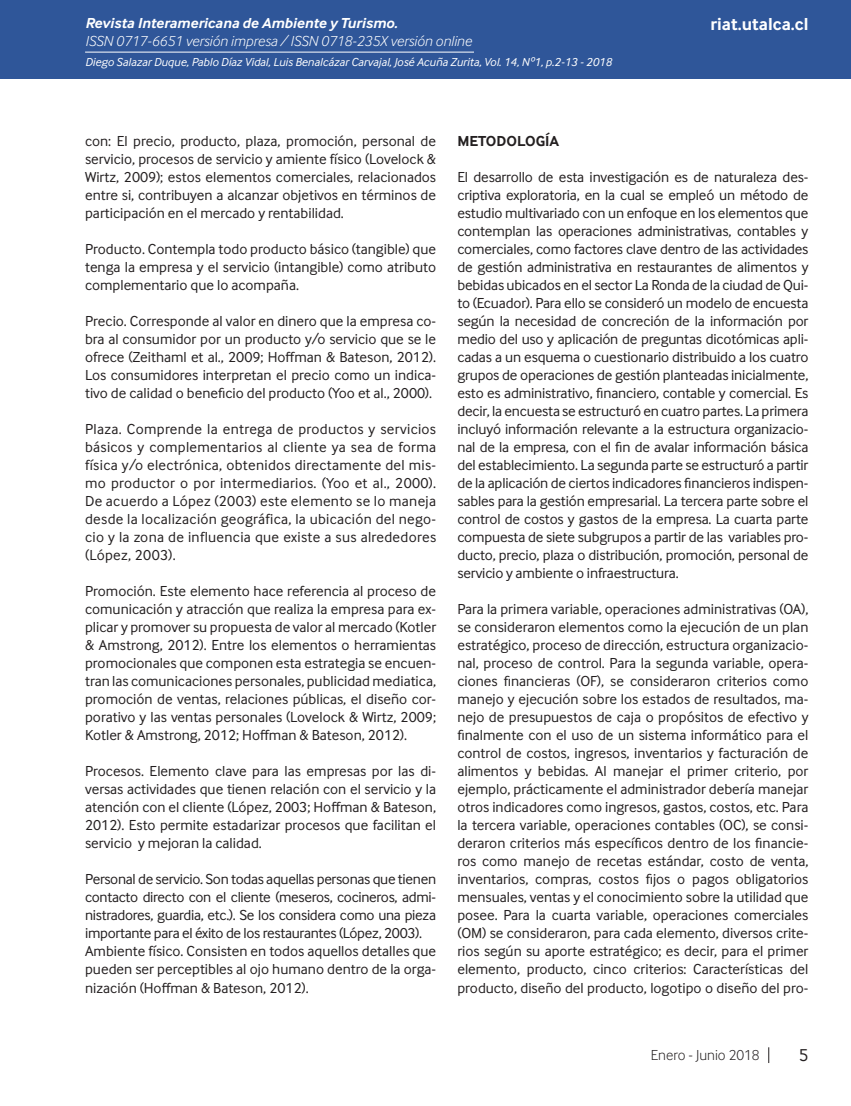
<style>
.page{position:relative;width:851px;height:1106px;background:#fff}
.page>*{position:absolute;margin:0;border:0;box-sizing:border-box;transform-origin:0 0}
.t1{font:700 18px "Inter Face";color:#fff}
.t2{font:18px "Inter Face";color:#231f20}
.Cuerpo_de_Texto{font:15px/18px "Inter Face";color:#231f20;text-align:justify}
.t3{font:italic 300 15px "Inter Face";color:#fff}
.t4{font:italic 700 15px "Inter Face";color:#fff}
.t5{font:300 15px "Inter Face";color:#231f20}
.Cuerpo_de_Texto-2{font:700 15px "Inter Face";color:#231f20}
.Cuño_de_pagina{font:italic 12px "Inter Face";color:#fff}
</style>
<div class="page">
<div style="left:0;top:0;width:850px;height:79px;background:#2f5699"></div>
<hr style="left:85px;top:52px;width:389px;height:1px;background:#fff">
<svg style="left:768px;top:1047px;width:1px;height:16px"></svg>
<p class="t4" style="left:85px;top:15px;width:314px">Revista Interamericana de Ambiente y Turismo.</p>
<p class="t3" style="left:85px;top:33px;width:388px">ISSN 0717-6651 versión impresa / ISSN 0718-235X versión online</p>
<p class="Cuño_de_pagina" style="left:85px;top:56px;width:528px">Diego Salazar Duque, Pablo Díaz Vidal, Luis Benalcázar Carvajal, José Acuña Zurita, Vol. 14, Nº1, p.2-13 - 2018</p>
<p class="t1" style="left:710px;top:14px;width:99px">riat.utalca.cl</p>
<p class="Cuerpo_de_Texto" style="left:85px;top:132px;width:352px">con: El precio, producto, plaza, promoción, personal de servicio, procesos de servicio y amiente físico (Lovelock &amp; Wirtz, 2009); estos elementos comerciales, relacionados entre si, contribuyen a alcanzar objetivos en términos de participación en el mercado y rentabilidad.</p>
<p class="Cuerpo_de_Texto" style="left:85px;top:240px;width:352px">Producto. Contempla todo producto básico (tangible) que tenga la empresa y el servicio (intangible) como atributo complementario que lo acompaña.</p>
<p class="Cuerpo_de_Texto" style="left:85px;top:312px;width:352px">Precio. Corresponde al valor en dinero que la empresa co&shy;bra al consumidor por un producto y/o servicio que se le ofrece (Zeithaml et al., 2009; Hoffman &amp; Bateson, 2012).<br>Los consumidores interpretan el precio como un indica&shy;tivo de calidad o beneficio del producto (Yoo et al., 2000).</p>
<p class="Cuerpo_de_Texto" style="left:85px;top:420px;width:352px">Plaza. Comprende la entrega de productos y servicios básicos y complementarios al cliente ya sea de forma física y/o electrónica, obtenidos directamente del mis&shy;mo productor o por intermediarios. (Yoo et al., 2000).<br>De acuerdo a López (2003) este elemento se lo maneja desde la localización geográfica, la ubicación del nego&shy;cio y la zona de influencia que existe a sus alrededores (López, 2003).</p>
<p class="Cuerpo_de_Texto" style="left:85px;top:582px;width:352px">Promoción. Este elemento hace referencia al proceso de comunicación y atracción que realiza la empresa para ex&shy;plicar y promover su propuesta de valor al mercado (Kotler &amp; Amstrong, 2012). Entre los elementos o herramientas promocionales que componen esta estrategia se encuen&shy;tran las comunicaciones personales, publicidad mediatica, promoción de ventas, relaciones públicas, el diseño cor&shy;porativo y las ventas personales (Lovelock &amp; Wirtz, 2009; Kotler &amp; Amstrong, 2012; Hoffman &amp; Bateson, 2012).</p>
<p class="Cuerpo_de_Texto" style="left:85px;top:762px;width:352px">Procesos. Elemento clave para las empresas por las di&shy;versas actividades que tienen relación con el servicio y la atención con el cliente (López, 2003; Hoffman &amp; Bateson, 2012). Esto permite estadarizar procesos que facilitan el servicio y mejoran la calidad.</p>
<p class="Cuerpo_de_Texto" style="left:85px;top:870px;width:352px">Personal de servicio. Son todas aquellas personas que tienen contacto directo con el cliente (meseros, cocineros, admi&shy;nistradores, guardia, etc.). Se los considera como una pieza importante para el éxito de los restaurantes (López, 2003).</p>
<p class="Cuerpo_de_Texto" style="left:85px;top:942px;width:352px">Ambiente físico. Consisten en todos aquellos detalles que pueden ser perceptibles al ojo humano dentro de la orga&shy;nización (Hoffman &amp; Bateson, 2012).</p>
<p class="Cuerpo_de_Texto-2" style="left:457px;top:132px;width:103px">METODOLOGÍA</p>
<p class="Cuerpo_de_Texto" style="left:457px;top:168px;width:352px">El desarrollo de esta investigación es de naturaleza des&shy;criptiva exploratoria, en la cual se empleó un método de estudio multivariado con un enfoque en los elementos que contemplan las operaciones administrativas, contables y comerciales, como factores clave dentro de las actividades de gestión administrativa en restaurantes de alimentos y bebidas ubicados en el sector La Ronda de la ciudad de Qui&shy;to (Ecuador). Para ello se consideró un modelo de encuesta según la necesidad de concreción de la información por medio del uso y aplicación de preguntas dicotómicas apli&shy;cadas a un esquema o cuestionario distribuido a los cuatro grupos de operaciones de gestión planteadas inicialmente, esto es administrativo, financiero, contable y comercial. Es decir, la encuesta se estructuró en cuatro partes. La primera incluyó información relevante a la estructura organizacio&shy;nal de la empresa, con el fin de avalar información básica del establecimiento. La segunda parte se estructuró a partir de la aplicación de ciertos indicadores financieros indispen&shy;sables para la gestión empresarial. La tercera parte sobre el control de costos y gastos de la empresa. La cuarta parte compuesta de siete subgrupos a partir de las variables pro&shy;ducto, precio, plaza o distribución, promoción, personal de servicio y ambiente o infraestructura.</p>
<p class="Cuerpo_de_Texto" style="left:457px;top:600px;width:352px">Para la primera variable, operaciones administrativas (OA), se consideraron elementos como la ejecución de un plan estratégico, proceso de dirección, estructura organizacio&shy;nal, proceso de control. Para la segunda variable, opera&shy;ciones financieras (OF), se consideraron criterios como manejo y ejecución sobre los estados de resultados, ma&shy;nejo de presupuestos de caja o propósitos de efectivo y finalmente con el uso de un sistema informático para el control de costos, ingresos, inventarios y facturación de alimentos y bebidas. Al manejar el primer criterio, por ejemplo, prácticamente el administrador debería manejar otros indicadores como ingresos, gastos, costos, etc. Para la tercera variable, operaciones contables (OC), se consi&shy;deraron criterios más específicos dentro de los financie&shy;ros como manejo de recetas estándar, costo de venta, inventarios, compras, costos fijos o pagos obligatorios mensuales, ventas y el conocimiento sobre la utilidad que posee. Para la cuarta variable, operaciones comerciales (OM) se consideraron, para cada elemento, diversos crite&shy;rios según su aporte estratégico; es decir, para el primer elemento, producto, cinco criterios: Características del producto, diseño del producto, logotipo o diseño del pro-</p>
<p class="t5" style="left:651px;top:1046px;width:110px">Enero - Junio 2018</p>
<p class="t2" style="left:798px;top:1045px;width:11px">5</p>
</div>
